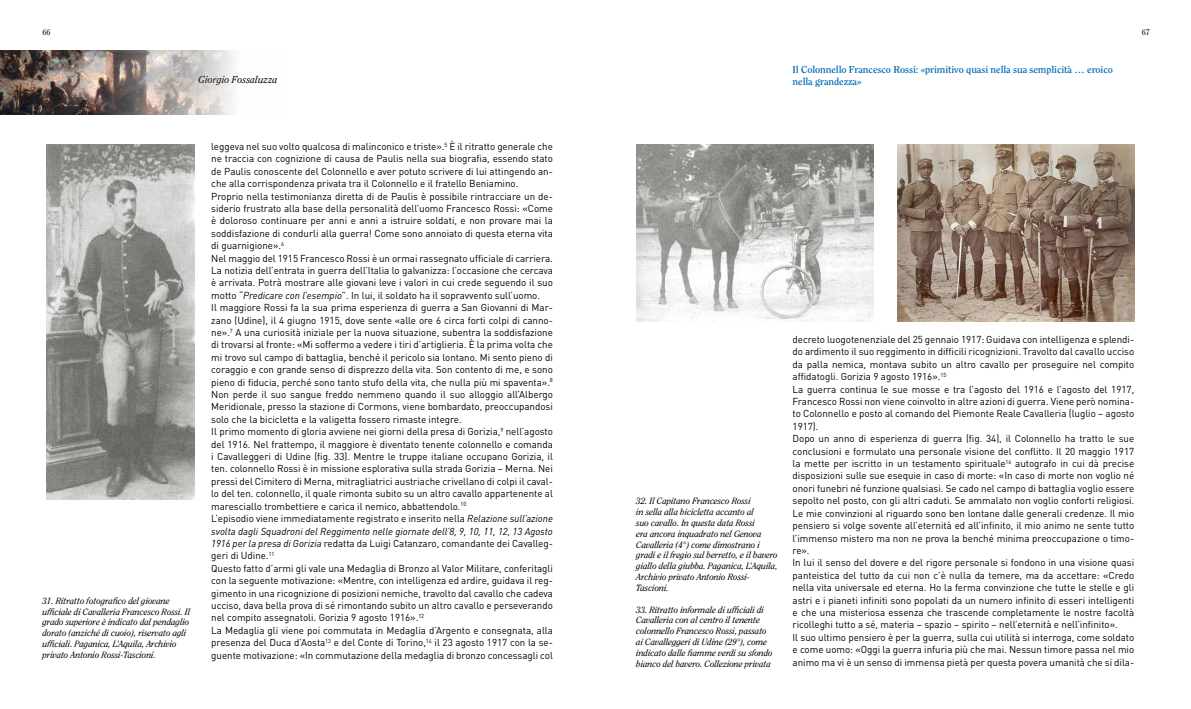
<style>
.page{position:relative;width:1191px;height:709px;background:#fff}
.page>*{position:absolute;margin:0;border:0;box-sizing:border-box;transform-origin:0 0}
.t1{font:10px/12.4px "DIN";color:#000}
.t2{font:700 10px "Clearface";letter-spacing:-.01em;color:#0069b4}
.t3{font:italic 10px "Clearface";color:#000}
.t4{font:italic 9px/10.8px "Clearface";letter-spacing:-.01em;color:#000}
.t5{font:8px "Clearface";color:#000}
.s1{font-style:italic}
</style>
<div class="page">
<img style="left:46px;top:145px;width:149px;height:354px">
<img style="left:897px;top:145px;width:237px;height:177px">
<img style="left:636px;top:145px;width:237px;height:177px">
<img style="left:0;top:50px;width:234px;height:64px">
<p class="t5" style="left:43px;top:27px;width:9px">66</p>
<p class="t5" style="left:1141px;top:27px;width:9px">67</p>
<p class="t2" style="left:792px;top:63px;width:322px">Il Colonnello Francesco Rossi: «primitivo quasi nella sua semplicità … eroico</p>
<p class="t3" style="left:198px;top:74px;width:81px">Giorgio Fossaluzza</p>
<p class="t2" style="left:792px;top:75px;width:71px">nella grandezza»</p>
<p class="t4" style="left:43px;top:595px;width:149px">31. Ritratto fotografico del giovane ufficiale di Cavalleria Francesco Rossi. Il grado superiore è indicato dal pendaglio dorato (anziché di cuoio), riservato agli ufficiali. Paganica, L’Aquila, Archivio privato Antonio Rossi-Tascioni.</p>
<p class="t1" style="left:211px;top:140px;width:343px">leggeva nel suo volto qualcosa di malinconico e triste».<sup>5</sup> È il ritratto generale che ne traccia con cognizione di causa de Paulis nella sua biografia, essendo stato de Paulis conoscente del Colonnello e aver potuto scrivere di lui attingendo an&shy;che alla corrispondenza privata tra il Colonnello e il fratello Beniamino.<br>Proprio nella testimonianza diretta di de Paulis è possibile rintracciare un de&shy;siderio frustrato alla base della personalità dell’uomo Francesco Rossi: «Come è doloroso continuare per anni e anni a istruire soldati, e non provare mai la soddisfazione di condurli alla guerra! Come sono annoiato di questa eterna vita di guarnigione».<sup>6<br></sup>Nel maggio del 1915 Francesco Rossi è un ormai rassegnato ufficiale di carriera.<br>La notizia dell’entrata in guerra dell’Italia lo galvanizza: l’occasione che cercava è arrivata. Potrà mostrare alle giovani leve i valori in cui crede seguendo il suo motto “<span class="s1">Predicare con l’esempio</span>”. In lui, il soldato ha il sopravvento sull’uomo.<br>Il maggiore Rossi fa la sua prima esperienza di guerra a San Giovanni di Mar&shy;zano (Udine), il 4 giugno 1915, dove sente «alle ore 6 circa forti colpi di canno&shy;ne».<sup>7</sup> A una curiosità iniziale per la nuova situazione, subentra la soddisfazione di trovarsi al fronte: «Mi soffermo a vedere i tiri d’artiglieria. È la prima volta che mi trovo sul campo di battaglia, benché il pericolo sia lontano. Mi sento pieno di coraggio e con grande senso di disprezzo della vita. Son contento di me, e sono pieno di fiducia, perché sono tanto stufo della vita, che nulla più mi spaventa».<sup>8<br></sup>Non perde il suo sangue freddo nemmeno quando il suo alloggio all’Albergo Meridionale, presso la stazione di Cormons, viene bombardato, preoccupandosi solo che la bicicletta e la valigetta fossero rimaste integre.<br>Il primo momento di gloria avviene nei giorni della presa di Gorizia,<sup>9</sup> nell’agosto del 1916. Nel frattempo, il maggiore è diventato tenente colonnello e comanda i Cavalleggeri di Udine (fig. 33). Mentre le truppe italiane occupano Gorizia, il ten. colonnello Rossi è in missione esplorativa sulla strada Gorizia – Merna. Nei pressi del Cimitero di Merna, mitragliatrici austriache crivellano di colpi il caval&shy;lo del ten. colonnello, il quale rimonta subito su un altro cavallo appartenente al maresciallo trombettiere e carica il nemico, abbattendolo.<sup>10<br></sup>L’episodio viene immediatamente registrato e inserito nella <span class="s1">Relazione sull’azione svolta dagli Squadroni del Reggimento nelle giornate dell’8, 9, 10, 11, 12, 13 Agosto 1916 per la presa di Gorizia</span> redatta da Luigi Catanzaro, comandante dei Cavalleg&shy;geri di Udine.<sup>11<br></sup>Questo fatto d’armi gli vale una Medaglia di Bronzo al Valor Militare, conferitagli con la seguente motivazione: «Mentre, con intelligenza ed ardire, guidava il reg&shy;gimento in una ricognizione di posizioni nemiche, travolto dal cavallo che cadeva ucciso, dava bella prova di sé rimontando subito un altro cavallo e perseverando nel compito assegnatoli. Gorizia 9 agosto 1916».<sup>12<br></sup>La Medaglia gli viene poi commutata in Medaglia d’Argento e consegnata, alla presenza del Duca d’Aosta<sup>13</sup> e del Conte di Torino,<sup>14</sup> il 23 agosto 1917 con la se&shy;guente motivazione: «In commutazione della medaglia di bronzo concessagli col</p>
<p class="t4" style="left:636px;top:496px;width:143px">32. Il Capitano Francesco Rossi<br>in sella alla bicicletta accanto al<br>suo cavallo. In questa data Rossi<br>era ancora inquadrato nel Genova<br>Cavalleria (4°) come dimostrano i gradi e il fregio sul berretto, e il bavero giallo della giubba. Paganica, L’Aquila,<br>Archivio privato Antonio Rossi-<br>Tascioni.</p>
<p class="t4" style="left:636px;top:604px;width:138px">33. Ritratto informale di ufficiali di Cavalleria con al centro il tenente colonnello Francesco Rossi, passato ai Cavalleggeri di Udine (29°), come indicato dalle fiamme verdi su sfondo bianco del bavero. Collezione privata</p>
<p class="t1" style="left:792px;top:333px;width:343px">decreto luogotenenziale del 25 gennaio 1917: Guidava con intelligenza e splendi&shy;do ardimento il suo reggimento in difficili ricognizioni. Travolto dal cavallo ucciso da palla nemica, montava subito un altro cavallo per proseguire nel compito affidatogli. Gorizia 9 agosto 1916».<sup>15<br></sup>La guerra continua le sue mosse e tra l’agosto del 1916 e l’agosto del 1917, Francesco Rossi non viene coinvolto in altre azioni di guerra. Viene però nomina&shy;to Colonnello e posto al comando del Piemonte Reale Cavalleria (luglio – agosto 1917).<br>Dopo un anno di esperienza di guerra (fig. 34), il Colonnello ha tratto le sue conclusioni e formulato una personale visione del conflitto. Il 20 maggio 1917 la mette per iscritto in un testamento spirituale<sup>16</sup> autografo in cui dà precise disposizioni sulle sue esequie in caso di morte: «In caso di morte non voglio né onori funebri né funzione qualsiasi. Se cado nel campo di battaglia voglio essere sepolto nel posto, con gli altri caduti. Se ammalato non voglio conforti religiosi.<br>Le mie convinzioni al riguardo sono ben lontane dalle generali credenze. Il mio pensiero si volge sovente all’eternità ed all’infinito, il mio animo ne sente tutto l’immenso mistero ma non ne prova la benché minima preoccupazione o timo&shy;re».<br>In lui il senso del dovere e del rigore personale si fondono in una visione quasi panteistica del tutto da cui non c’è nulla da temere, ma da accettare: «Credo nella vita universale ed eterna. Ho la ferma convinzione che tutte le stelle e gli astri e i pianeti infiniti sono popolati da un numero infinito di esseri intelligenti e che una misteriosa essenza che trascende completamente le nostre facoltà ricolleghi tutto a sé, materia – spazio – spirito – nell’eternità e nell’infinito».<br>Il suo ultimo pensiero è per la guerra, sulla cui utilità si interroga, come soldato e come uomo: «Oggi la guerra infuria più che mai. Nessun timore passa nel mio animo ma vi è un senso di immensa pietà per questa povera umanità che si dila-</p>
</div>
